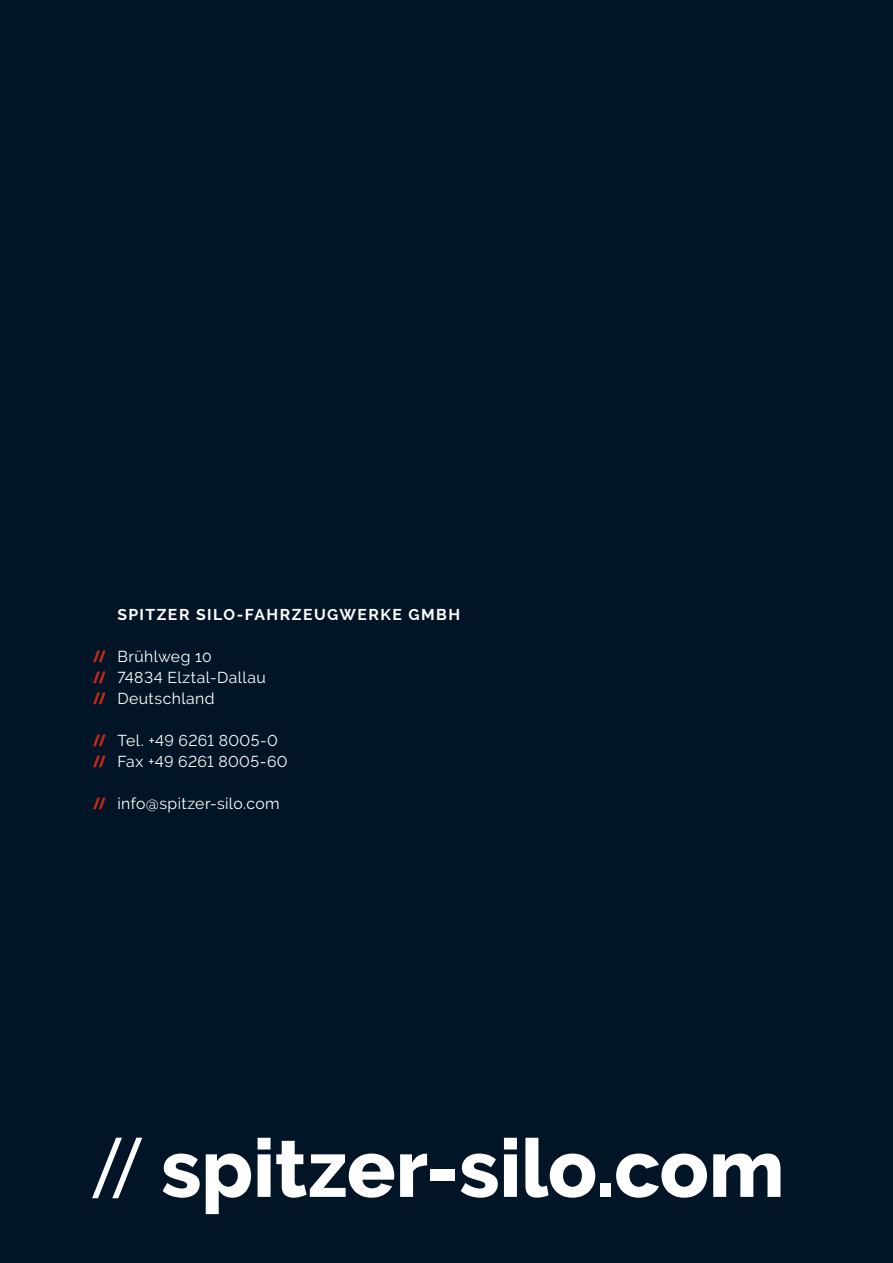
<style>
.page{position:relative;width:893px;height:1263px;background:#021526}
.page>*{position:absolute;margin:0;border:0;box-sizing:border-box;transform-origin:0 0}
.t1{font:800 81px "Raleway";color:#fff}
.t2{font:15.75px/21px "Raleway";letter-spacing:.025em;color:#fff}
.t3{font:700 15.75px "Raleway";letter-spacing:.09em;color:#fff}
.s1{font-family:"Helvetica Neue LT Std";font-weight:800;color:#021526}
.s2{font-family:"Helvetica Neue LT Std";font-weight:800;color:#cb281b}
.s3{font-family:"Helvetica Neue LT Std";font-weight:400}
</style>
<div class="page">
<p class="t3" style="left:94px;top:606px;width:368px"><span class="s1">//</span> SPITZER SILO-FAHRZEUGWERKE GMBH</p>
<p class="t2" style="left:94px;top:646px;width:174px"><span class="s2">//</span> Brühlweg 10<br><span class="s2">//</span> 74834 Elztal-Dallau <span class="s2">//</span> Deutschland</p>
<p class="t2" style="left:94px;top:730px;width:196px"><span class="s2">//</span> Tel. +49 6261 8005-0 <span class="s2">//</span> Fax +49 6261 8005-60</p>
<p class="t2" style="left:94px;top:793px;width:188px"><span class="s2">//</span> info@spitzer-silo.com</p>
<h1 class="t1" style="left:94px;top:1122px;width:692px"><span class="s3">//</span> spitzer-silo.com</h1>
</div>
